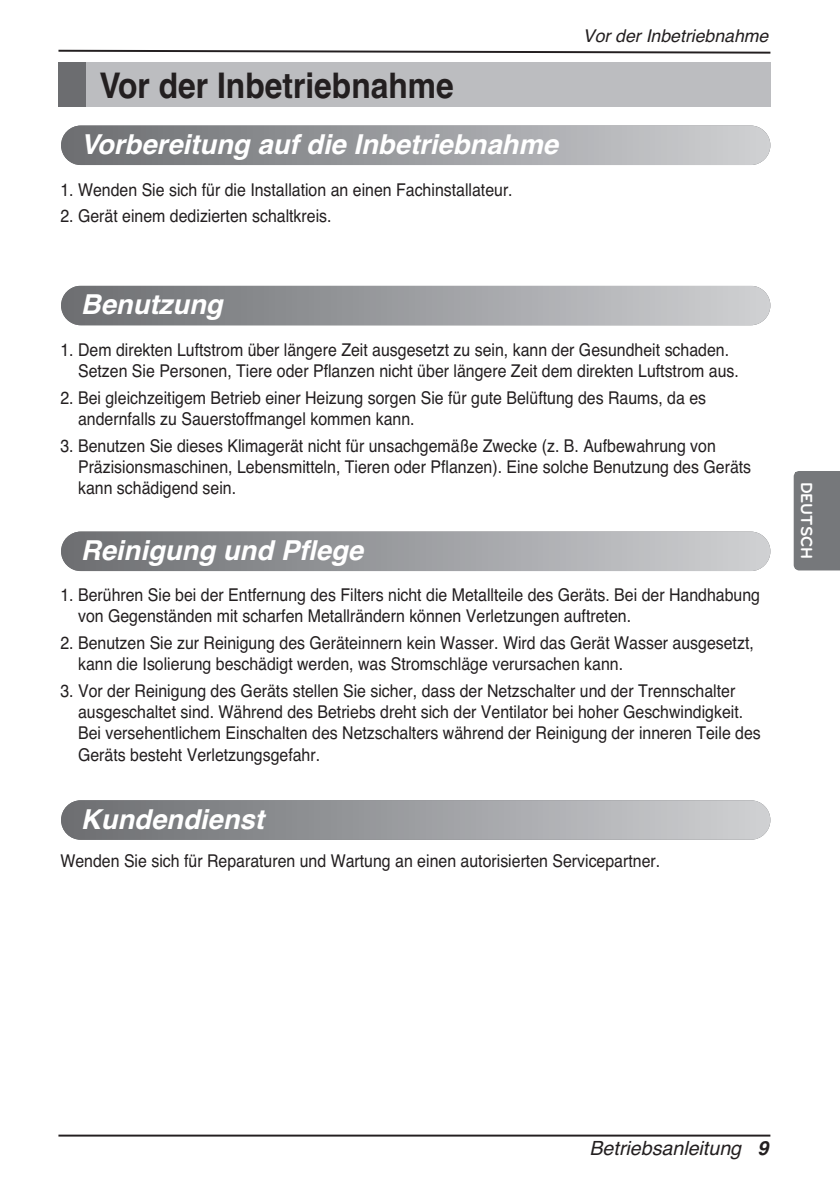
<style>
.page{position:relative;width:840px;height:1191px;background:#fff}
.page>*{position:absolute;margin:0;border:0;box-sizing:border-box;transform-origin:0 0}
.t1{font:700 35.2px "Helvetica";color:#231f20;scale:.9 1}
.t2{font:italic 700 27.4px "Helvetica";color:#fff}
.t3{font:italic 19.6px "Helvetica";color:#231f20}
.t4{font:17.6px/21.2px "Helvetica";color:#231f20;scale:.9 1}
.t5{font:italic 17.6px "Helvetica";color:#231f20}
.t6{font:700 16.6px "Bryant LG";color:#fff}
.s1{font-weight:700}
</style>
<div class="page">
<div style="left:793px;top:471px;width:46px;height:99px;background:#76787b"></div>
<div style="left:794px;top:472px;width:22px;height:96px;background:#76787b"></div>
<svg style="left:58px;top:49px;width:713px;height:5px"></svg>
<hr style="left:58px;top:1134px;width:712px;height:2px;background:#231f20">
<div style="left:58px;top:62px;width:112px;height:44px;background:#6c6d70"></div>
<svg style="left:61px;top:800px;width:709px;height:39px;background:#9e9fa2"></svg>
<svg style="left:61px;top:531px;width:709px;height:40px;background:#9fa0a3"></svg>
<svg style="left:61px;top:286px;width:709px;height:39px;background:#9e9fa2"></svg>
<svg style="left:61px;top:126px;width:709px;height:39px;background:#9e9fa2"></svg>
<div style="left:86px;top:62px;width:684px;height:44px;background:#bcbdc0"></div>
<h1 class="t1" style="left:99px;top:73px;width:395px">Vor der Inbetriebnahme</h1>
<h2 class="t2" style="left:81px;top:134px;width:478px">Vorbereitung auf die Inbetriebnahme</h2>
<p class="t4" style="left:60px;top:181px;width:503px">1. Wenden Sie sich für die Installation an einen Fachinstallateur.</p>
<p class="t4" style="left:60px;top:207px;width:302px">2. Gerät einem dedizierten schaltkreis.</p>
<p class="t5" style="left:582px;top:29px;width:187px">Vor der Inbetriebnahme</p>
<h2 class="t2" style="left:81px;top:294px;width:143px">Benutzung</h2>
<p class="t4" style="left:78px;top:341px;width:735px;text-indent:-18px">1. Dem direkten Luftstrom über längere Zeit ausgesetzt zu sein, kann der Gesundheit schaden.<br>Setzen Sie Personen, Tiere oder Pflanzen nicht über längere Zeit dem direkten Luftstrom aus.</p>
<p class="t4" style="left:78px;top:389px;width:699px;text-indent:-18px">2. Bei gleichzeitigem Betrieb einer Heizung sorgen Sie für gute Belüftung des Raums, da es andernfalls zu Sauerstoffmangel kommen kann.</p>
<p class="t4" style="left:78px;top:437px;width:749px;text-indent:-18px">3. Benutzen Sie dieses Klimagerät nicht für unsachgemäße Zwecke (z. B. Aufbewahrung von<br>Präzisionsmaschinen, Lebensmitteln, Tieren oder Pflanzen). Eine solche Benutzung des Geräts kann schädigend sein.</p>
<h2 class="t2" style="left:81px;top:540px;width:284px">Reinigung und Pflege</h2>
<p class="t4" style="left:78px;top:586px;width:758px;text-indent:-18px">1. Berühren Sie bei der Entfernung des Filters nicht die Metallteile des Geräts. Bei der Handhabung von Gegenständen mit scharfen Metallrändern können Verletzungen auftreten.</p>
<p class="t4" style="left:78px;top:634px;width:752px;text-indent:-18px">2. Benutzen Sie zur Reinigung des Geräteinnern kein Wasser. Wird das Gerät Wasser ausgesetzt, kann die Isolierung beschädigt werden, was Stromschläge verursachen kann.</p>
<p class="t4" style="left:78px;top:682px;width:759px;text-indent:-18px">3. Vor der Reinigung des Geräts stellen Sie sicher, dass der Netzschalter und der Trennschalter ausgeschaltet sind. Während des Betriebs dreht sich der Ventilator bei hoher Geschwindigkeit.<br>Bei versehentlichem Einschalten des Netzschalters während der Reinigung der inneren Teile des Geräts besteht Verletzungsgefahr.</p>
<h2 class="t2" style="left:81px;top:809px;width:184px">Kundendienst</h2>
<p class="t4" style="left:60px;top:852px;width:667px">Wenden Sie sich für Reparaturen und Wartung an einen autorisierten Servicepartner.</p>
<p class="t6" style="left:816px;top:481px;width:79px;rotate:90deg">DEUTSCH</p>
<p class="t3" style="left:589px;top:1140px;width:180px">Betriebsanleitung <span class="s1">9</span></p>
</div>
